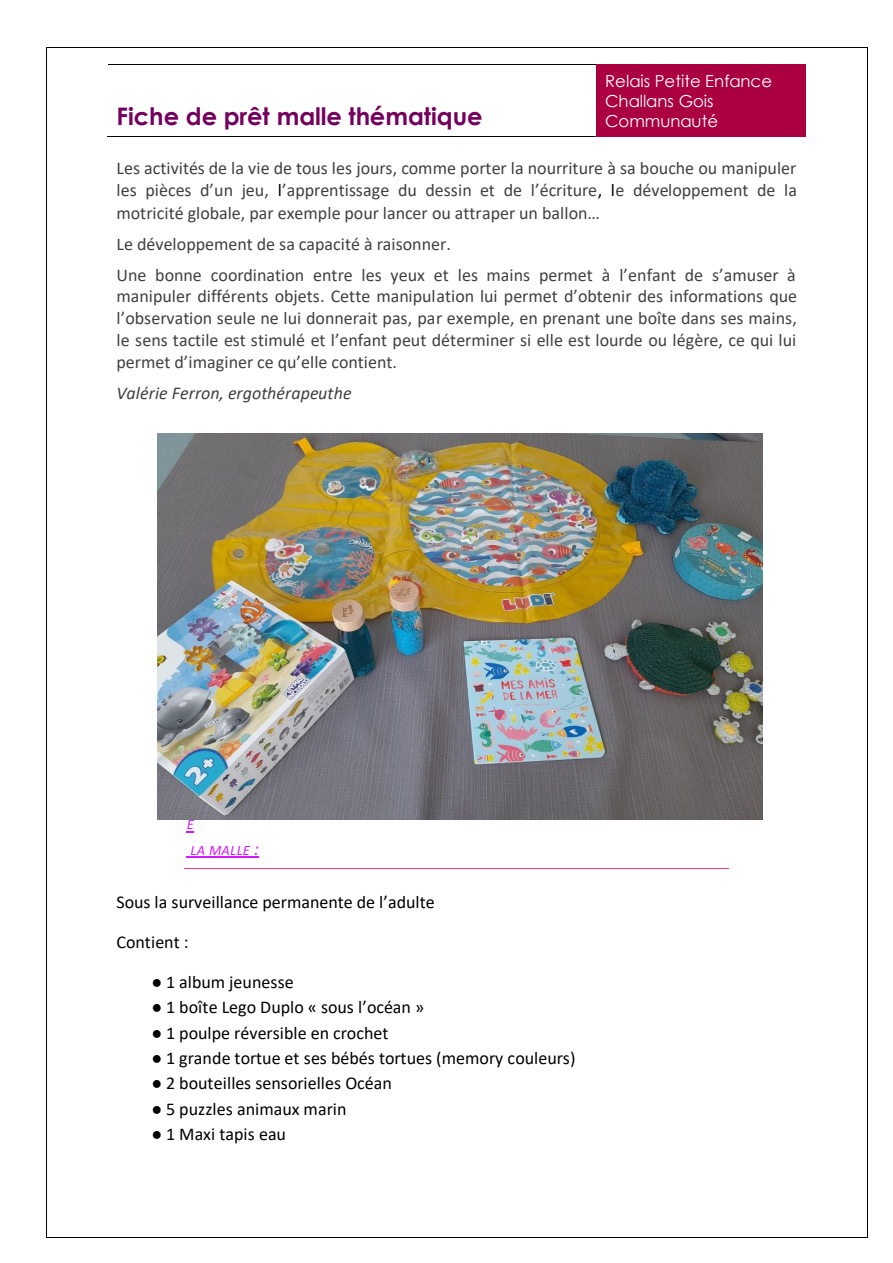
<style>
.page{position:relative;width:893px;height:1263px;background:#fff}
.page>*{position:absolute;margin:0;border:0;box-sizing:border-box;transform-origin:0 0}
.t1{font:700 24.15px "Century Gothic";color:#74005e}
.t2{font:18px/21.9px "Calibri";color:#404040;text-align:justify}
.t3{font:18px "Calibri";color:#000}
.t4{font:italic 18px "Calibri";color:#404040}
.t5{font:16.5px/20.1px "Century Gothic";letter-spacing:-.005em;color:#fff}
.t6{font:italic 14.4px/25.2px "Calibri";letter-spacing:.02em;color:#d419ff}
.s1{color:#000}
.s2{font-size:18px}
</style>
<div class="page">
<div style="left:597px;top:65px;width:209px;height:71px;background:#aa0042"></div>
<hr style="left:108px;top:64px;width:489px;height:1px;background:#000">
<div style="left:597px;top:64px;width:209px;height:6px;background:#aa0042"></div>
<hr style="left:107px;top:136px;width:490px;height:1px;background:#000">
<hr style="left:596px;top:136px;width:210px;height:1px;background:#aa0042">
<svg style="left:187px;top:831px;width:7px;height:2px"></svg>
<hr style="left:187px;top:857px;width:72px;height:1px;background:#d419ff">
<hr style="left:185px;top:868px;width:544px;height:1px;background:#ff388c">
<img style="left:158px;top:434px;width:605px;height:386px">
<hr style="left:47px;top:47px;width:820px;height:1px;background:#000">
<hr style="left:46px;top:47px;width:1px;height:1190px;background:#000">
<hr style="left:867px;top:47px;width:1px;height:1190px;background:#000">
<hr style="left:47px;top:1237px;width:820px;height:1px;background:#000">
<p class="t5" style="left:605px;top:70px;width:168px">Relais Petite Enfance<br>Challans Gois<br>Communauté</p>
<p class="t2" style="left:117px;top:157px;width:682px">Les activités de la vie de tous les jours, comme porter la nourriture à sa bouche ou manipuler les pièces d’un jeu, <span class="s1">l</span>’apprentissage du dessin et de l’écriture<span class="s1">, l</span>e développement de la motricité globale, par exemple pour lancer ou attraper un ballon…</p>
<p class="t2" style="left:117px;top:228px;width:681px;line-height:30.9px">Le développement de sa capacité à raisonner.<br>Une bonne coordination entre les yeux et les mains permet à l’enfant de s’amuser à</p>
<p class="t2" style="left:117px;top:285px;width:682px">manipuler différents objets. Cette manipulation lui permet d’obtenir des informations que l’observation seule ne lui donnerait pas, par exemple, en prenant une boîte dans ses mains, le sens tactile est stimulé et l’enfant peut déterminer si elle est lourde ou légère, ce qui lui permet d’imaginer ce qu’elle contient.</p>
<p class="t4" style="left:117px;top:381px;width:237px">Valérie Ferron, ergothérapeuthe</p>
<p class="t1" style="left:117px;top:98px;width:368px">Fiche de prêt malle thématique</p>
<p class="t6" style="left:187px;top:811px;width:74px">E<br>LA MALLE <span class="s2">:</span></p>
<p class="t3" style="left:117px;top:889px;width:320px">Sous la surveillance permanente de l’adulte</p>
<p class="t3" style="left:117px;top:929px;width:74px">Contient :</p>
<p class="t3" style="left:151px;top:970px;width:144px">● 1 album jeunesse</p>
<p class="t3" style="left:151px;top:995px;width:274px">● 1 boîte Lego Duplo « sous l’océan »</p>
<p class="t3" style="left:151px;top:1020px;width:239px">● 1 poulpe réversible en crochet</p>
<p class="t3" style="left:151px;top:1045px;width:426px">● 1 grande tortue et ses bébés tortues (memory couleurs)</p>
<p class="t3" style="left:151px;top:1071px;width:242px">● 2 bouteilles sensorielles Océan</p>
<p class="t3" style="left:151px;top:1096px;width:197px">● 5 puzzles animaux marin</p>
<p class="t3" style="left:151px;top:1121px;width:136px">● 1 Maxi tapis eau</p>
</div>
